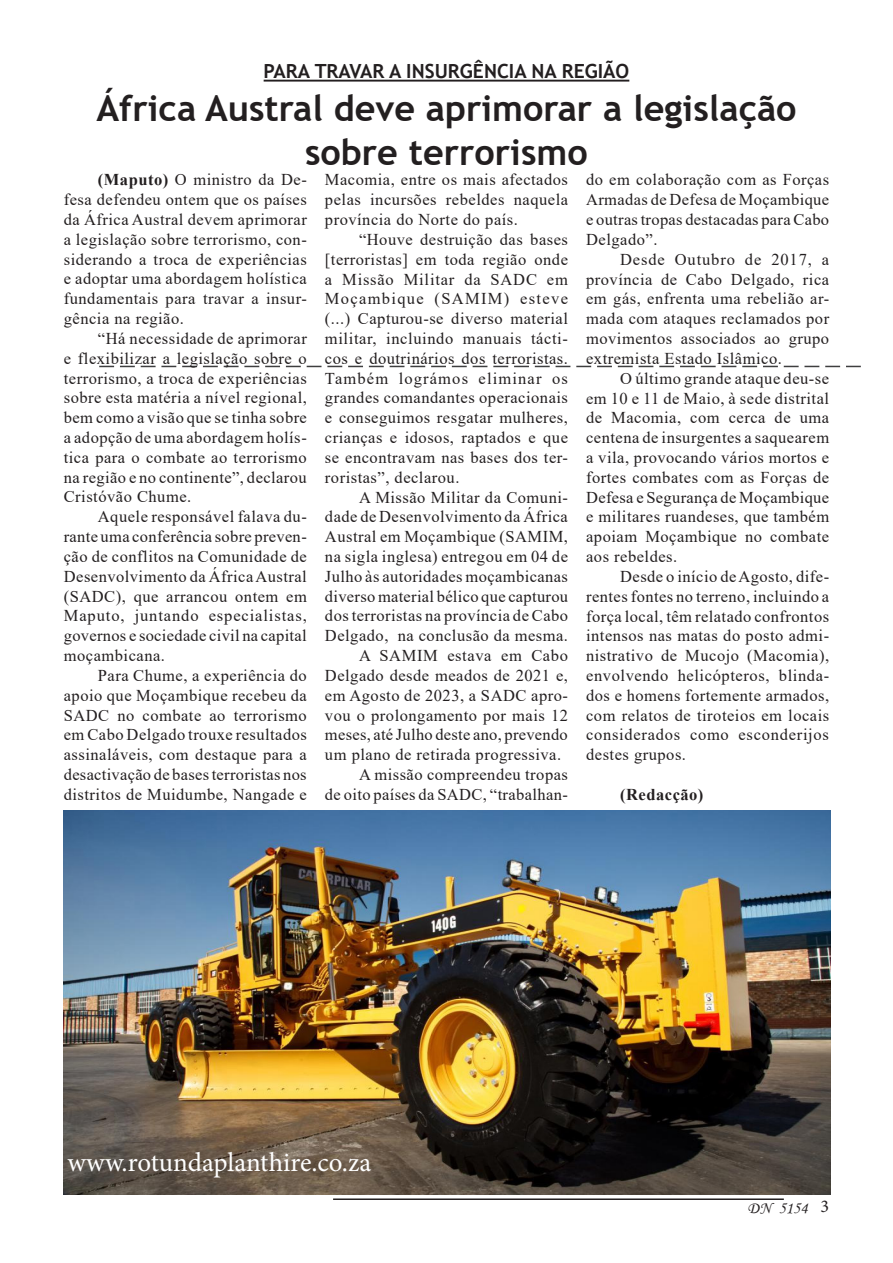
<style>
.page{position:relative;width:893px;height:1263px;background:#fff}
.page>*{position:absolute;margin:0;border:0;box-sizing:border-box;transform-origin:0 0}
.titulo{font:700 36px/43.2px "Trebuchet MS";color:#231f20;text-align:center}
.t1{font:27px "Minion Pro";color:#fff}
.Ant{font:700 19.5px "Trebuchet MS";color:#231f20}
.text{font:16.5px/19.8px "Times New Roman";letter-spacing:.03em;color:#231f20;text-align:justify}
.text-2{font:700 16.5px "Times New Roman";letter-spacing:.03em;color:#231f20}
.t2{font:16.5px "Monotype Corsiva";color:#231f20}
.s1{font-weight:700}
.s2{font-family:"Minion Pro";font-size:18px}
</style>
<div class="page">
<hr style="left:333px;top:1198px;width:451px;height:2px;background:#231f20">
<svg style="left:99px;top:366px;width:762px;height:1px"></svg>
<img style="left:64px;top:810px;width:767px;height:384px">
<hr style="left:264px;top:80px;width:365px;height:2px;background:#231f20">
<p class="Ant" style="left:264px;top:59px;width:367px">PARA TRAVAR A INSURGÊNCIA NA REGIÃO</p>
<p class="titulo" style="left:96px;top:87px;width:702px">África Austral deve aprimorar a legislação sobre terrorismo</p>
<p class="text" style="left:64px;top:169px;width:245px;text-indent:34px"><span class="s1">(Maputo)</span> O ministro da De&shy;fesa defendeu ontem que os países da África Austral devem aprimorar a legislação sobre terrorismo, con&shy;siderando a troca de experiências e adoptar uma abordagem holística fundamentais para travar a insur&shy;gência na região.</p>
<p class="text" style="left:64px;top:328px;width:245px;text-indent:34px">“Há necessidade de aprimorar e flexibilizar a legislação sobre o terrorismo, a troca de experiências sobre esta matéria a nível regional, bem como a visão que se tinha sobre a adopção de uma abordagem holís&shy;tica para o combate ao terrorismo na região e no continente”, declarou Cristóvão Chume.</p>
<p class="text" style="left:64px;top:506px;width:245px;text-indent:34px">Aquele responsável falava du&shy;rante uma conferência sobre preven&shy;ção de conflitos na Comunidade de Desenvolvimento da África Austral (SADC), que arrancou ontem em Maputo, juntando especialistas, governos e sociedade civil na capital moçambicana.</p>
<p class="text" style="left:64px;top:665px;width:245px;text-indent:34px">Para Chume, a experiência do apoio que Moçambique recebeu da SADC no combate ao terrorismo em Cabo Delgado trouxe resultados assinaláveis, com destaque para a desactivação de bases terroristas nos distritos de Muidumbe, Nangade e</p>
<p class="text" style="left:325px;top:169px;width:245px">Macomia, entre os mais afectados pelas incursões rebeldes naquela província do Norte do país.</p>
<p class="text" style="left:325px;top:229px;width:245px;text-indent:34px">“Houve destruição das bases [terroristas] em toda região onde a Missão Militar da SADC em Moçambique (SAMIM) esteve (...) Capturou-se diverso material militar, incluindo manuais tácti&shy;cos e doutrinários dos terroristas.<br>Também lográmos eliminar os grandes comandantes operacionais e conseguimos resgatar mulheres, crianças e idosos, raptados e que se encontravam nas bases dos ter&shy;roristas”, declarou.</p>
<p class="text" style="left:325px;top:487px;width:245px;text-indent:34px">A Missão Militar da Comuni&shy;dade de Desenvolvimento da África Austral em Moçambique (SAMIM, na sigla inglesa) entregou em 04 de Julho às autoridades moçambicanas diverso material bélico que capturou dos terroristas na província de Cabo Delgado, na conclusão da mesma.</p>
<p class="text" style="left:325px;top:645px;width:245px;text-indent:34px">A SAMIM estava em Cabo Delgado desde meados de 2021 e, em Agosto de 2023, a SADC apro&shy;vou o prolongamento por mais 12 meses, até Julho deste ano, prevendo um plano de retirada progressiva.</p>
<p class="text" style="left:325px;top:764px;width:245px;text-align:right">A missão compreendeu tropas<br>de oito países da SADC, “trabalhan-</p>
<p class="text" style="left:586px;top:169px;width:245px">do em colaboração com as Forças Armadas de Defesa de Moçambique e outras tropas destacadas para Cabo Delgado”.</p>
<p class="text" style="left:586px;top:249px;width:245px;text-indent:34px">Desde Outubro de 2017, a província de Cabo Delgado, rica em gás, enfrenta uma rebelião ar&shy;mada com ataques reclamados por movimentos associados ao grupo extremista Estado Islâmico.</p>
<p class="text" style="left:586px;top:368px;width:245px;text-indent:34px">O último grande ataque deu-se em 10 e 11 de Maio, à sede distrital de Macomia, com cerca de uma centena de insurgentes a saquearem a vila, provocando vários mortos e fortes combates com as Forças de Defesa e Segurança de Moçambique e militares ruandeses, que também apoiam Moçambique no combate aos rebeldes.</p>
<p class="text" style="left:586px;top:566px;width:245px;text-indent:34px">Desde o início de Agosto, dife&shy;rentes fontes no terreno, incluindo a força local, têm relatado confrontos intensos nas matas do posto admi&shy;nistrativo de Mucojo (Macomia), envolvendo helicópteros, blinda&shy;dos e homens fortemente armados, com relatos de tiroteios em locais considerados como esconderijos destes grupos.</p>
<p class="text-2" style="left:620px;top:783px;width:85px">(Redacção)</p>
<p class="t1" style="left:67px;top:1145px;width:305px">www.rotundaplanthire.co.za</p>
<p class="t2" style="left:747px;top:1198px;width:83px">DN 5154 <span class="s2">3</span></p>
</div>
